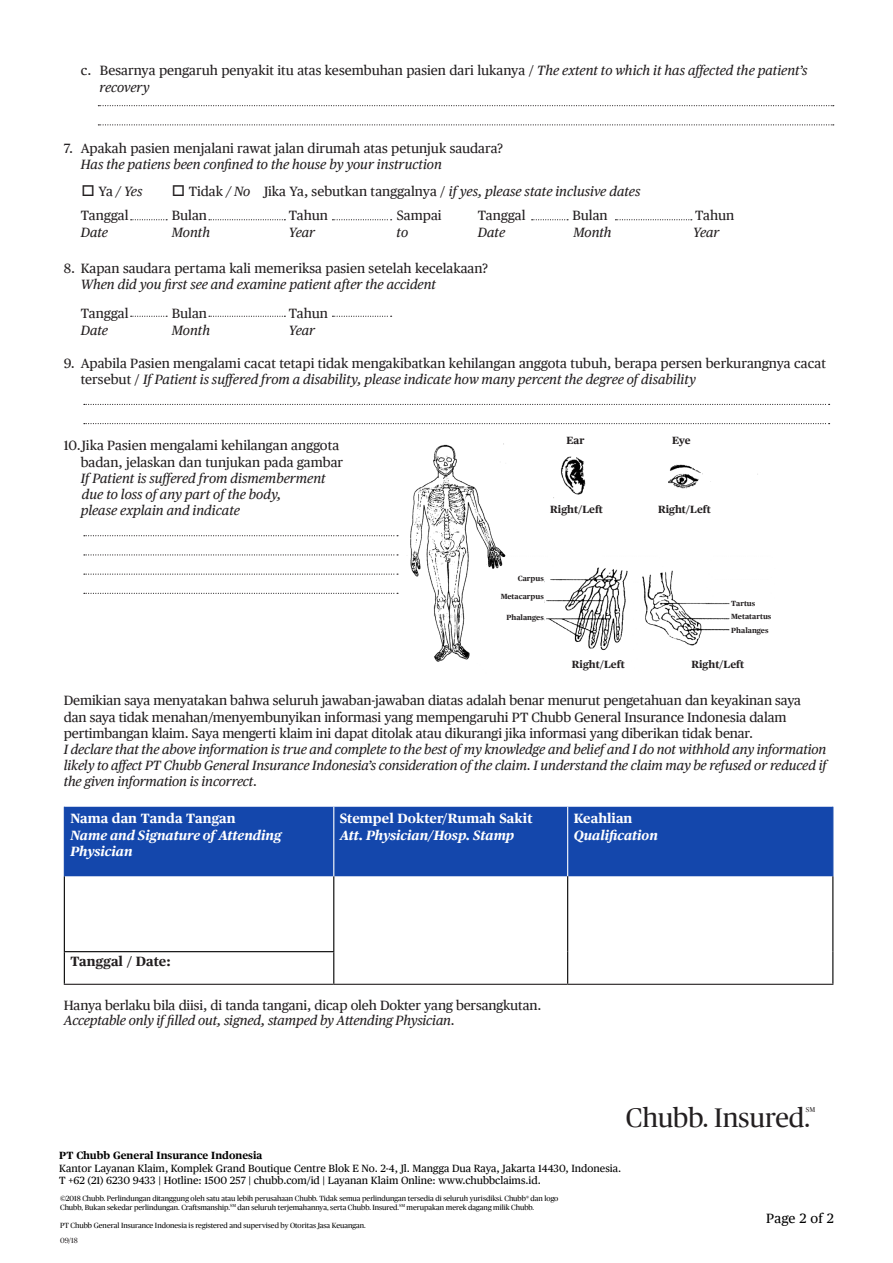
<style>
.page{position:relative;width:893px;height:1263px;background:#fff}
.page>*{position:absolute;margin:0;border:0;box-sizing:border-box;transform-origin:0 0}
.Section_Header_GRID{font:27px "Chubb Publico App";color:#231f20}
.t1{font:13.5px/16.2px "Chubb Publico Text App";letter-spacing:-.01em;color:#231f20}
.t2{font:italic 13.5px/16.2px "Chubb Publico Text App";color:#231f20}
.t3{font:italic 700 13.5px "Chubb Publico Text App";color:#fff}
.t4{font:700 13.5px "Chubb Publico Text App";color:#fff}
.t5{font:700 13.5px "Chubb Publico Text App";color:#231f20}
.t6{font:13.5px "Chubb Publico Text App";letter-spacing:.02em;color:#000}
.Address_NEW{font:10.5px "Chubb Publico Text App";color:#000}
.t7{font:700 10.5px "Chubb Publico Text App";color:#231f20}
.Address_NEW-2{font:700 10.5px "Chubb Publico Text App";color:#000}
.Address_NEW-3{font:7.5px/9px "Chubb Publico App";color:#000}
.t8{font:700 7.5px "Chubb Publico Text App";color:#231f20}
.Address_NEW-4{font:7.5px "Chubb Publico App";color:#231f20}
.Section_Header_GRID-2{font:7.05px "Chubb Publico App";color:#231f20}
.s1{font-style:italic}
.s2{font-style:normal}
</style>
<div class="page">
<div style="left:65px;top:807px;width:767px;height:69px;background:#1447ac"></div>
<hr style="left:567px;top:807px;width:1px;height:69px;background:#fff">
<hr style="left:64px;top:876px;width:1px;height:75px;background:#000">
<hr style="left:64px;top:952px;width:1px;height:32px;background:#000">
<hr style="left:333px;top:876px;width:1px;height:75px;background:#000">
<hr style="left:567px;top:876px;width:1px;height:76px;background:#000">
<hr style="left:832px;top:876px;width:1px;height:76px;background:#000">
<hr style="left:64px;top:951px;width:270px;height:1px;background:#000">
<hr style="left:333px;top:952px;width:1px;height:32px;background:#000">
<hr style="left:567px;top:952px;width:1px;height:32px;background:#000">
<hr style="left:832px;top:952px;width:1px;height:32px;background:#000">
<hr style="left:334px;top:984px;width:234px;height:1px;background:#231f20">
<hr style="left:568px;top:984px;width:265px;height:1px;background:#231f20">
<hr style="left:64px;top:984px;width:270px;height:1px;background:#231f20">
<hr style="left:64px;top:807px;width:1px;height:69px;background:#1447ac">
<hr style="left:832px;top:807px;width:1px;height:69px;background:#1447ac">
<hr style="left:333px;top:807px;width:1px;height:69px;background:#fff">
<svg style="left:131px;top:219px;width:36px;height:1px"></svg>
<svg style="left:131px;top:316px;width:36px;height:1px"></svg>
<svg style="left:532px;top:219px;width:36px;height:1px"></svg>
<svg style="left:209px;top:219px;width:76px;height:1px"></svg>
<svg style="left:209px;top:316px;width:76px;height:1px"></svg>
<svg style="left:615px;top:219px;width:77px;height:1px"></svg>
<svg style="left:332px;top:219px;width:60px;height:1px"></svg>
<svg style="left:332px;top:316px;width:60px;height:1px"></svg>
<svg style="left:84px;top:404px;width:746px;height:1px"></svg>
<svg style="left:84px;top:535px;width:314px;height:1px"></svg>
<svg style="left:84px;top:574px;width:314px;height:1px"></svg>
<svg style="left:84px;top:423px;width:746px;height:1px"></svg>
<svg style="left:84px;top:554px;width:314px;height:1px"></svg>
<svg style="left:84px;top:593px;width:314px;height:1px"></svg>
<img style="left:410px;top:443px;width:348px;height:219px">
<div style="left:559px;top:433px;width:35px;height:13px;background:#fff"></div>
<div style="left:661px;top:434px;width:35px;height:13px;background:#fff"></div>
<div style="left:668px;top:506px;width:35px;height:13px;background:#fff"></div>
<div style="left:559px;top:506px;width:35px;height:13px;background:#fff"></div>
<div style="left:665px;top:657px;width:48px;height:14px;background:#fff"></div>
<div style="left:580px;top:661px;width:35px;height:13px;background:#fff"></div>
<div style="left:494px;top:575px;width:50px;height:56px;background:#fff"></div>
<div style="left:731px;top:600px;width:50px;height:57px;background:#fff"></div>
<svg style="left:98px;top:105px;width:736px;height:1px"></svg>
<svg style="left:98px;top:124px;width:736px;height:1px"></svg>
<p class="t1" style="left:100px;top:62px;width:709px;text-indent:-19px">c. Besarnya pengaruh penyakit itu atas kesembuhan pasien dari lukanya / <span class="s1">The extent to which it has affected the patient’s recovery</span></p>
<p class="t1" style="left:81px;top:139px;width:424px;text-indent:-17px">7. Apakah pasien menjalani rawat jalan dirumah atas petunjuk saudara?<br><span class="s1">Has the patiens been confined to the house by your instruction</span></p>
<p class="t2" style="left:82px;top:182px;width:62px">□ <span class="s2">Ya</span> / Yes</p>
<p class="t2" style="left:172px;top:182px;width:470px">□ <span class="s2">Tidak</span> / No <span class="s2">Jika Ya, sebutkan tanggalnya /</span> if yes, please state inclusive dates</p>
<p class="t1" style="left:81px;top:207px;width:49px">Tanggal</p>
<p class="t1" style="left:172px;top:207px;width:37px">Bulan</p>
<p class="t1" style="left:289px;top:207px;width:41px">Tahun</p>
<p class="t1" style="left:397px;top:207px;width:46px">Sampai</p>
<p class="t1" style="left:478px;top:207px;width:49px">Tanggal</p>
<p class="t1" style="left:572px;top:207px;width:37px">Bulan</p>
<p class="t1" style="left:695px;top:207px;width:41px">Tahun</p>
<p class="t2" style="left:81px;top:223px;width:29px">Date</p>
<p class="t2" style="left:172px;top:223px;width:40px">Month</p>
<p class="t2" style="left:289px;top:223px;width:28px">Year</p>
<p class="t2" style="left:397px;top:223px;width:13px">to</p>
<p class="t2" style="left:478px;top:223px;width:29px">Date</p>
<p class="t2" style="left:573px;top:223px;width:40px">Month</p>
<p class="t2" style="left:693px;top:223px;width:28px">Year</p>
<p class="t1" style="left:81px;top:260px;width:409px;text-indent:-17px">8. Kapan saudara pertama kali memeriksa pasien setelah kecelakaan?<br><span class="s1">When did you first see and examine patient after the accident</span></p>
<p class="t1" style="left:81px;top:305px;width:49px">Tanggal</p>
<p class="t1" style="left:172px;top:305px;width:37px">Bulan</p>
<p class="t1" style="left:289px;top:305px;width:41px">Tahun</p>
<p class="t2" style="left:81px;top:321px;width:29px">Date</p>
<p class="t2" style="left:172px;top:321px;width:40px">Month</p>
<p class="t2" style="left:289px;top:321px;width:28px">Year</p>
<p class="t1" style="left:81px;top:354px;width:747px;text-indent:-17px">9. Apabila Pasien mengalami cacat tetapi tidak mengakibatkan kehilangan anggota tubuh, berapa persen berkurangnya cacat tersebut / <span class="s1">If Patient is suffered from a disability, please indicate how many percent the degree of disability</span></p>
<p class="t2" style="left:81px;top:437px;width:264px;text-indent:-17px"><span class="s2">10.Jika Pasien mengalami kehilangan anggota badan, jelaskan dan tunjukan pada gambar </span>If Patient is suffered from dismemberment due to loss of any part of the body,<br>please explain and indicate</p>
<p class="t7" style="left:567px;top:432px;width:20px">Ear</p>
<p class="t7" style="left:672px;top:432px;width:20px">Eye</p>
<p class="t7" style="left:550px;top:501px;width:54px">Right/Left</p>
<p class="t7" style="left:658px;top:501px;width:54px">Right/Left</p>
<p class="t8" style="left:518px;top:572px;width:28px">Carpus</p>
<p class="t8" style="left:501px;top:590px;width:45px">Metacarpus</p>
<p class="t8" style="left:506px;top:612px;width:39px">Phalanges</p>
<p class="t8" style="left:731px;top:598px;width:26px">Tartus</p>
<p class="t8" style="left:731px;top:611px;width:42px">Metatartus</p>
<p class="t8" style="left:731px;top:624px;width:39px">Phalanges</p>
<p class="t7" style="left:572px;top:656px;width:54px">Right/Left</p>
<p class="t7" style="left:691px;top:656px;width:54px">Right/Left</p>
<p class="t1" style="left:64px;top:692px;width:764px">Demikian saya menyatakan bahwa seluruh jawaban-jawaban diatas adalah benar menurut pengetahuan dan keyakinan saya dan saya tidak menahan/menyembunyikan informasi yang mempengaruhi PT Chubb General Insurance Indonesia dalam pertimbangan klaim. Saya mengerti klaim ini dapat ditolak atau dikurangi jika informasi yang diberikan tidak benar.<br><span class="s1">I declare that the above information is true and complete to the best of my knowledge and belief and I do not withhold any information likely to affect PT Chubb General Insurance Indonesia’s consideration of the claim. I understand the claim may be refused or reduced if the given information is incorrect.</span></p>
<p class="t4" style="left:70px;top:808px;width:167px">Nama dan Tanda Tangan</p>
<p class="t3" style="left:70px;top:824px;width:212px">Name and Signature of Attending</p>
<p class="t3" style="left:70px;top:840px;width:64px">Physician</p>
<p class="t4" style="left:340px;top:808px;width:194px">Stempel Dokter/Rumah Sakit</p>
<p class="t3" style="left:340px;top:824px;width:176px">Att. Physician/Hosp. Stamp</p>
<p class="t4" style="left:574px;top:808px;width:60px">Keahlian</p>
<p class="t3" style="left:574px;top:824px;width:86px">Qualification</p>
<p class="t5" style="left:70px;top:951px;width:102px">Tanggal / Date:</p>
<p class="t1" style="left:64px;top:997px;width:479px;line-height:15px">Hanya berlaku bila diisi, di tanda tangani, dicap oleh Dokter yang bersangkutan.<br><span class="s1">Acceptable only if filled out, signed, stamped by Attending Physician.</span></p>
<p class="Section_Header_GRID" style="left:626px;top:1099px;width:186px">Chubb. Insured.</p>
<p class="Section_Header_GRID-2" style="left:806px;top:1104px;width:11px">SM</p>
<p class="Address_NEW-2" style="left:59px;top:1147px;width:205px">PT Chubb General Insurance Indonesia</p>
<p class="Address_NEW" style="left:59px;top:1160px;width:563px">Kantor Layanan Klaim, Komplek Grand Boutique Centre Blok E No. 2-4, Jl. Mangga Dua Raya, Jakarta 14430, Indonesia.</p>
<p class="Address_NEW" style="left:59px;top:1173px;width:483px">T +62 (21) 6230 9433 | Hotline: 1500 257 | chubb.com/id | Layanan Klaim Online: www.chubbclaims.id.</p>
<p class="Address_NEW-3" style="left:60px;top:1193px;width:500px">©2018 Chubb. Perlindungan ditanggung oleh satu atau lebih perusahaan Chubb. Tidak semua perlindungan tersedia di seluruh yurisdiksi. Chubb® dan logo<br>Chubb, Bukan sekedar perlindungan. Craftsmanship.<sup>SM</sup> dan seluruh terjemahannya, serta Chubb. Insured.<sup>SM</sup> merupakan merek dagang milik Chubb.</p>
<p class="Address_NEW-3" style="left:60px;top:1220px;width:307px">PT Chubb General Insurance Indonesia is registered and supervised by Otoritas Jasa Keuangan.</p>
<p class="Address_NEW-4" style="left:60px;top:1235px;width:19px">09/18</p>
<p class="t6" style="left:766px;top:1208px;width:69px">Page 2 of 2</p>
</div>
